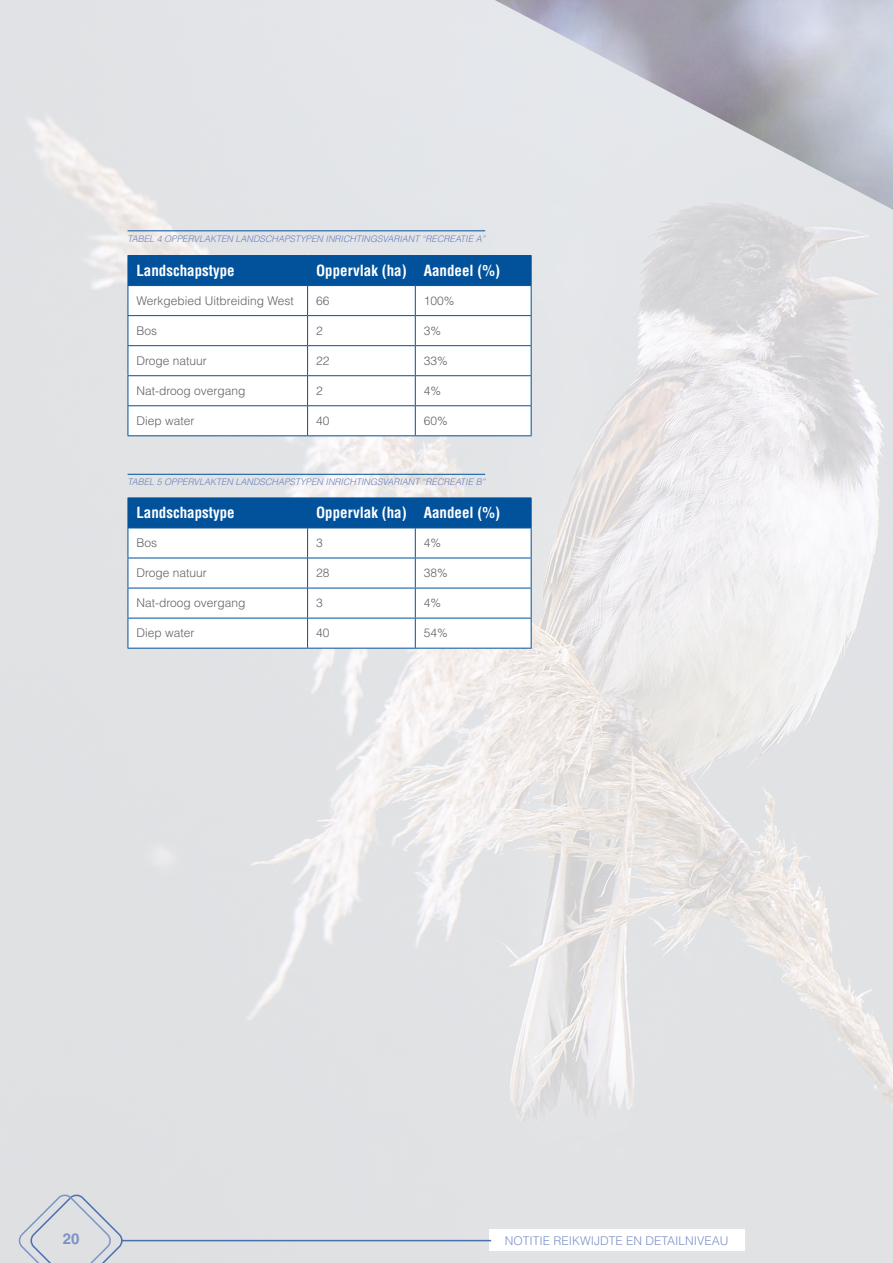
<style>
.page{position:relative;width:893px;height:1263px;background:#fff}
.page>*{position:absolute;margin:0;border:0;box-sizing:border-box;transform-origin:0 0}
.t1{font:700 condensed 15px "Helvetica LT Std";color:#fff}
.t2{font:700 15px "Helvetica LT Std";color:#7f92c7}
.t3{font:300 12px "Helvetica LT Std";color:#636366}
.t4{font:300 12px "Helvetica LT Std";color:#7f92c7}
.t5{font:italic 300 9px "Helvetica LT Std";color:#6a82be}
</style>
<div class="page">
<img style="left:0;top:0;width:893px;height:1263px">
<svg style="left:128px;top:255px;width:404px;height:180px"></svg>
<hr style="left:128px;top:435px;width:180px;height:1px;background:#01519b">
<hr style="left:308px;top:435px;width:107px;height:1px;background:#01519b">
<hr style="left:415px;top:435px;width:116px;height:1px;background:#01519b">
<div style="left:129px;top:498px;width:402px;height:30px;background:#01519b"></div>
<svg style="left:129px;top:529px;width:402px;height:119px"></svg>
<hr style="left:128px;top:528px;width:180px;height:1px;background:#01519b">
<hr style="left:308px;top:528px;width:107px;height:1px;background:#01519b">
<hr style="left:415px;top:528px;width:116px;height:1px;background:#01519b">
<hr style="left:128px;top:558px;width:180px;height:1px;background:#01519b">
<hr style="left:308px;top:558px;width:107px;height:1px;background:#01519b">
<hr style="left:415px;top:558px;width:116px;height:1px;background:#01519b">
<hr style="left:128px;top:588px;width:180px;height:1px;background:#01519b">
<hr style="left:308px;top:588px;width:107px;height:1px;background:#01519b">
<hr style="left:415px;top:588px;width:116px;height:1px;background:#01519b">
<hr style="left:128px;top:618px;width:180px;height:1px;background:#01519b">
<hr style="left:308px;top:618px;width:107px;height:1px;background:#01519b">
<hr style="left:415px;top:618px;width:116px;height:1px;background:#01519b">
<hr style="left:128px;top:648px;width:180px;height:1px;background:#01519b">
<hr style="left:308px;top:648px;width:107px;height:1px;background:#01519b">
<hr style="left:415px;top:648px;width:116px;height:1px;background:#01519b">
<hr style="left:128px;top:497px;width:180px;height:1px;background:#01519b">
<hr style="left:128px;top:498px;width:1px;height:30px;background:#01519b">
<hr style="left:308px;top:497px;width:107px;height:1px;background:#01519b">
<hr style="left:307px;top:498px;width:1px;height:30px;background:#01519b">
<hr style="left:415px;top:497px;width:116px;height:1px;background:#01519b">
<hr style="left:415px;top:498px;width:1px;height:30px;background:#01519b">
<hr style="left:531px;top:498px;width:1px;height:30px;background:#01519b">
<hr style="left:128px;top:528px;width:1px;height:30px;background:#01519b">
<hr style="left:307px;top:528px;width:1px;height:30px;background:#01519b">
<hr style="left:415px;top:528px;width:1px;height:30px;background:#01519b">
<hr style="left:531px;top:528px;width:1px;height:30px;background:#01519b">
<hr style="left:128px;top:558px;width:1px;height:30px;background:#01519b">
<hr style="left:307px;top:558px;width:1px;height:30px;background:#01519b">
<hr style="left:415px;top:558px;width:1px;height:30px;background:#01519b">
<hr style="left:531px;top:558px;width:1px;height:30px;background:#01519b">
<hr style="left:128px;top:588px;width:1px;height:30px;background:#01519b">
<hr style="left:307px;top:588px;width:1px;height:30px;background:#01519b">
<hr style="left:415px;top:588px;width:1px;height:30px;background:#01519b">
<hr style="left:531px;top:588px;width:1px;height:30px;background:#01519b">
<hr style="left:128px;top:618px;width:1px;height:30px;background:#01519b">
<hr style="left:307px;top:618px;width:1px;height:30px;background:#01519b">
<hr style="left:415px;top:618px;width:1px;height:30px;background:#01519b">
<hr style="left:531px;top:618px;width:1px;height:30px;background:#01519b">
<hr style="left:128px;top:230px;width:357px;height:1px;background:#01519b">
<hr style="left:128px;top:474px;width:357px;height:1px;background:#01519b">
<img style="left:495px;top:0;width:398px;height:210px">
<div style="left:489px;top:1229px;width:255px;height:22px;background:#fff"></div>
<svg style="left:17px;top:1192px;width:106px;height:71px;background:#d5d8df"></svg>
<hr style="left:122px;top:1240px;width:369px;height:1px;background:#4a6eb2">
<p class="t5" style="left:128px;top:233px;width:359px">TABEL 4 OPPERVLAKTEN LANDSCHAPSTYPEN INRICHTINGSVARIANT “RECREATIE A”</p>
<p class="t1" style="left:136px;top:261px;width:100px">Landschapstype</p>
<p class="t1" style="left:316px;top:261px;width:185px">Oppervlak (ha) Aandeel (%)</p>
<p class="t3" style="left:136px;top:293px;width:159px">Werkgebied Uitbreiding West</p>
<p class="t3" style="left:316px;top:293px;width:15px">66</p>
<p class="t3" style="left:424px;top:293px;width:32px">100%</p>
<p class="t3" style="left:136px;top:323px;width:22px">Bos</p>
<p class="t3" style="left:316px;top:323px;width:8px">2</p>
<p class="t3" style="left:424px;top:323px;width:19px">3%</p>
<p class="t3" style="left:136px;top:353px;width:72px">Droge natuur</p>
<p class="t3" style="left:316px;top:353px;width:15px">22</p>
<p class="t3" style="left:424px;top:353px;width:26px">33%</p>
<p class="t3" style="left:136px;top:383px;width:111px">Nat-droog overgang</p>
<p class="t3" style="left:316px;top:383px;width:8px">2</p>
<p class="t3" style="left:424px;top:383px;width:19px">4%</p>
<p class="t3" style="left:136px;top:413px;width:60px">Diep water</p>
<p class="t3" style="left:316px;top:413px;width:15px">40</p>
<p class="t3" style="left:424px;top:413px;width:26px">60%</p>
<p class="t5" style="left:128px;top:476px;width:359px">TABEL 5 OPPERVLAKTEN LANDSCHAPSTYPEN INRICHTINGSVARIANT “RECREATIE B”</p>
<p class="t1" style="left:136px;top:503px;width:100px">Landschapstype</p>
<p class="t1" style="left:316px;top:503px;width:185px">Oppervlak (ha) Aandeel (%)</p>
<p class="t3" style="left:136px;top:535px;width:22px">Bos</p>
<p class="t3" style="left:316px;top:535px;width:8px">3</p>
<p class="t3" style="left:424px;top:535px;width:19px">4%</p>
<p class="t3" style="left:136px;top:566px;width:72px">Droge natuur</p>
<p class="t3" style="left:316px;top:566px;width:15px">28</p>
<p class="t3" style="left:424px;top:566px;width:26px">38%</p>
<p class="t3" style="left:136px;top:596px;width:111px">Nat-droog overgang</p>
<p class="t3" style="left:316px;top:596px;width:8px">3</p>
<p class="t3" style="left:424px;top:596px;width:19px">4%</p>
<p class="t3" style="left:136px;top:626px;width:60px">Diep water</p>
<p class="t3" style="left:316px;top:626px;width:15px">40</p>
<p class="t3" style="left:424px;top:626px;width:26px">54%</p>
<p class="t2" style="left:63px;top:1230px;width:18px">20</p>
<p class="t4" style="left:505px;top:1233px;width:225px">NOTITIE REIKWIJDTE EN DETAILNIVEAU</p>
</div>
